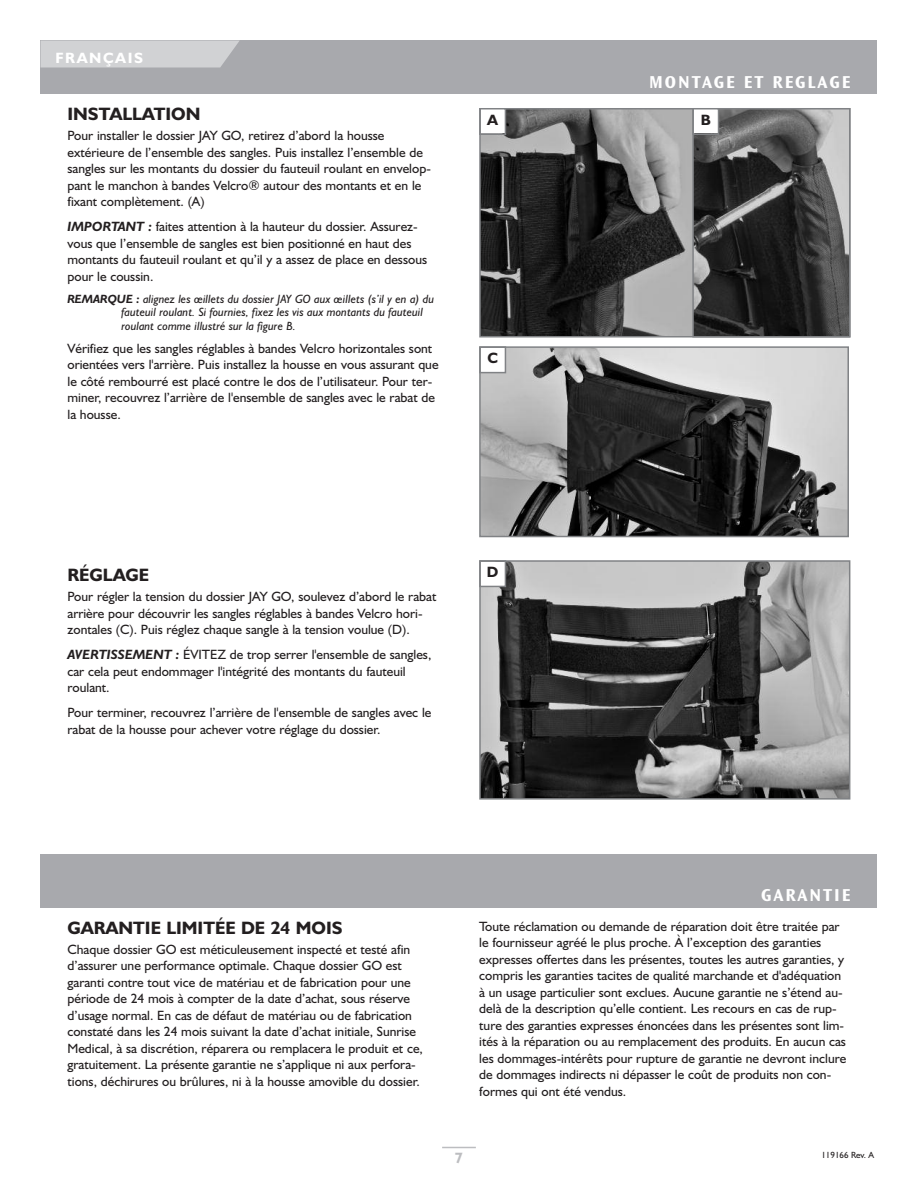
<style>
.page{position:relative;width:918px;height:1188px;background:#fff}
.page>*{position:absolute;margin:0;border:0;box-sizing:border-box;transform-origin:0 0}
.t1{font:700 18px "Humanist 521 BT";color:#231f20}
.t2{font:18px "Ocean Sans MM.648.wt.475.wd";letter-spacing:.105em;color:#fff}
.t3{font:700 15px "Humanist 521 BT";letter-spacing:.11em;color:#fff}
.t4{font:700 15px "Humanist 521 BT";color:#231f20}
.t5{font:700 15px "Humanist 521 BT";color:#bcbdc0}
.t6{font:13.5px/16.5px "Humanist 521 BT";color:#231f20}
.t7{font:italic 12px/13.5px "Humanist 521 BT";color:#231f20}
.t8{font:9px "Humanist 521 BT";color:#231f20}
.s1{font-weight:700;font-style:italic}
.s2{font-weight:700}
</style>
<div class="page">
<div style="left:40px;top:40px;width:838px;height:54px;background:#a8a9ad"></div>
<svg style="left:40px;top:40px;width:200px;height:28px;background:#cdced0"></svg>
<hr style="left:442px;top:1147px;width:34px;height:1px;background:#bcbdc0">
<div style="left:40px;top:854px;width:838px;height:54px;background:#a8a9ad"></div>
<img style="left:482px;top:111px;width:210px;height:224px">
<div style="left:479px;top:108px;width:371px;height:230px;border:2px solid #808285"></div>
<img style="left:482px;top:349px;width:364px;height:185px">
<div style="left:479px;top:346px;width:370px;height:191px;border:2px solid #808285"></div>
<img style="left:482px;top:563px;width:365px;height:234px">
<div style="left:479px;top:560px;width:371px;height:240px;border:2px solid #808285"></div>
<img style="left:695px;top:111px;width:152px;height:224px">
<div style="left:692px;top:108px;width:158px;height:230px;border:2px solid #808285"></div>
<div style="left:481px;top:110px;width:24px;height:24px;background:#fff"></div>
<div style="left:479px;top:108px;width:27px;height:27px;border:2px solid #808285"></div>
<div style="left:481px;top:348px;width:24px;height:24px;background:#fff"></div>
<div style="left:479px;top:346px;width:27px;height:27px;border:2px solid #808285"></div>
<div style="left:481px;top:562px;width:24px;height:24px;background:#fff"></div>
<div style="left:479px;top:560px;width:27px;height:27px;border:2px solid #808285"></div>
<div style="left:694px;top:110px;width:24px;height:24px;background:#fff"></div>
<div style="left:692px;top:108px;width:27px;height:27px;border:2px solid #808285"></div>
<p class="t3" style="left:56px;top:52px;width:89px">FRANÇAIS</p>
<h1 class="t1" style="left:68px;top:108px;width:134px">INSTALLATION</h1>
<p class="t6" style="left:67px;top:129px;width:365px">Pour installer le dossier JAY GO, retirez d’abord la housse extérieure de l’ensemble des sangles. Puis installez l’ensemble de sangles sur les montants du dossier du fauteuil roulant en envelop&shy;pant le manchon à bandes Velcro® autour des montants et en le fixant complètement. (A)</p>
<p class="t6" style="left:68px;top:220px;width:361px"><span class="s1">IMPORTANT :</span> faites attention à la hauteur du dossier. Assurez&shy;vous que l’ensemble de sangles est bien positionné en haut des montants du fauteuil roulant et qu’il y a assez de place en dessous pour le coussin.</p>
<p class="t7" style="left:121px;top:293px;width:314px;text-indent:-54px"><span class="s2">REMARQUE :</span> alignez les œillets du dossier JAY GO aux œillets (s’il y en a) du fauteuil roulant. Si fournies, fixez les vis aux montants du fauteuil roulant comme illustré sur la figure B.</p>
<p class="t6" style="left:67px;top:341px;width:373px">Vérifiez que les sangles réglables à bandes Velcro horizontales sont orientées vers l'arrière. Puis installez la housse en vous assurant que le côté rembourré est placé contre le dos de l’utilisateur. Pour ter&shy;miner, recouvrez l’arrière de l'ensemble de sangles avec le rabat de la housse.</p>
<p class="t4" style="left:487px;top:115px;width:12px">A</p>
<p class="t4" style="left:487px;top:353px;width:12px">C</p>
<h1 class="t1" style="left:68px;top:569px;width:83px">RÉGLAGE</h1>
<p class="t6" style="left:67px;top:590px;width:370px">Pour régler la tension du dossier JAY GO, soulevez d’abord le rabat arrière pour découvrir les sangles réglables à bandes Velcro hori&shy;zontales (C). Puis réglez chaque sangle à la tension voulue (D).</p>
<p class="t6" style="left:68px;top:648px;width:365px"><span class="s1">AVERTISSEMENT :</span> ÉVITEZ de trop serrer l'ensemble de sangles, car cela peut endommager l'intégrité des montants du fauteuil roulant.</p>
<p class="t6" style="left:68px;top:706px;width:365px">Pour terminer, recouvrez l’arrière de l'ensemble de sangles avec le rabat de la housse pour achever votre réglage du dossier.</p>
<p class="t4" style="left:487px;top:567px;width:13px">D</p>
<h1 class="t2" style="left:649px;top:75px;width:203px">MONTAGE ET REGLAGE</h1>
<p class="t4" style="left:701px;top:115px;width:12px">B</p>
<h1 class="t1" style="left:68px;top:922px;width:277px">GARANTIE LIMITÉE DE 24 MOIS</h1>
<p class="t6" style="left:67px;top:942px;width:357px">Chaque dossier GO est méticuleusement inspecté et testé afin d’assurer une performance optimale. Chaque dossier GO est garanti contre tout vice de matériau et de fabrication pour une période de 24 mois à compter de la date d’achat, sous réserve d’usage normal. En cas de défaut de matériau ou de fabrication constaté dans les 24 mois suivant la date d’achat initiale, Sunrise Medical, à sa discrétion, réparera ou remplacera le produit et ce, gratuitement. La présente garantie ne s’applique ni aux perfora&shy;tions, déchirures ou brûlures, ni à la housse amovible du dossier.</p>
<h1 class="t2" style="left:761px;top:888px;width:91px">GARANTIE</h1>
<p class="t6" style="left:479px;top:920px;width:369px">Toute réclamation ou demande de réparation doit être traitée par le fournisseur agréé le plus proche. À l’exception des garanties expresses offertes dans les présentes, toutes les autres garanties, y compris les garanties tacites de qualité marchande et d'adéquation à un usage particulier sont exclues. Aucune garantie ne s’étend au&shy;delà de la description qu’elle contient. Les recours en cas de rup&shy;ture des garanties expresses énoncées dans les présentes sont lim&shy;ités à la réparation ou au remplacement des produits. En aucun cas les dommages-intérêts pour rupture de garantie ne devront inclure de dommages indirects ni dépasser le coût de produits non con&shy;formes qui ont été vendus.</p>
<p class="t5" style="left:455px;top:1152px;width:10px">7</p>
<p class="t8" style="left:821px;top:1152px;width:54px">119166 Rev. A</p>
</div>
